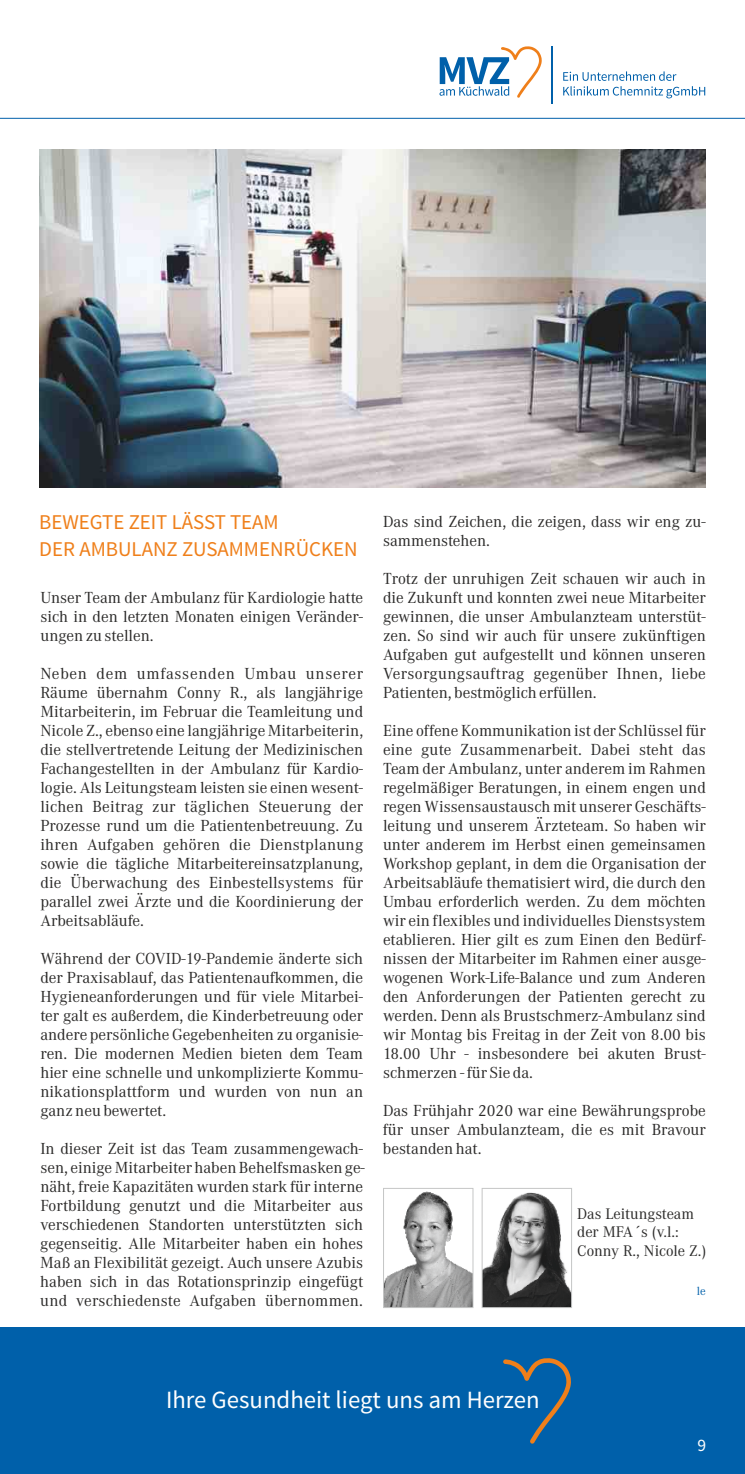
<style>
.page{position:relative;width:745px;height:1474px;background:#fff}
.page>*{position:absolute;margin:0;border:0;box-sizing:border-box;transform-origin:0 0}
.t1{font:24.85px "Source Sans Pro";color:#fefefe}
.t2{font:21px/26.4px "Source Sans Pro";color:#ef7f1a}
.t3{font:17.5px "Source Sans Pro";color:#fefefe}
.t4{font:16.62px/19.1px "Corporate A";color:#2b2a29;text-align:justify}
.t5{font:15.92px/18.2px "Corporate A";color:#2b2a29}
.t6{font:12.25px "Corporate A";color:#0060aa}
</style>
<div class="page">
<img style="left:40px;top:149px;width:664px;height:338px">
<div style="left:0;top:1327px;width:744px;height:146px;background:#0060aa"></div>
<svg style="left:503px;top:1358px;width:67px;height:85px"></svg>
<svg style="left:563px;top:71px;width:141px;height:27px"></svg>
<hr style="left:551px;top:46px;width:1px;height:58px;background:#0060aa">
<svg style="left:439px;top:46px;width:102px;height:52px"></svg>
<hr style="left:0;top:118px;width:744px;height:1px;background:#0060aa">
<img style="left:385px;top:1191px;width:86px;height:114px">
<div style="left:383px;top:1187px;width:90px;height:120px;border:1px solid #c5c6c6"></div>
<img style="left:483px;top:1192px;width:86px;height:113px">
<div style="left:481px;top:1187px;width:90px;height:120px;border:1px solid #c5c6c6"></div>
<p class="t2" style="left:39px;top:511px;width:320px">BEWEGTE ZEIT LÄSST TEAM<br>DER AMBULANZ ZUSAMMENRÜCKEN</p>
<p class="t4" style="left:40px;top:589px;width:324px">Unser Team der Ambulanz für Kardiologie hatte sich in den letzten Monaten einigen Veränder&shy;ungen zu stellen.</p>
<p class="t4" style="left:40px;top:665px;width:324px">Neben dem umfassenden Umbau unserer Räume übernahm Conny R., als langjährige Mitarbeiterin, im Februar die Teamleitung und Nicole Z., ebenso eine langjährige Mitarbeiterin, die stellvertretende Leitung der Medizinischen Fachangestellten in der Ambulanz für Kardio&shy;logie. Als Leitungsteam leisten sie einen wesent&shy;lichen Beitrag zur täglichen Steuerung der Prozesse rund um die Patientenbetreuung. Zu ihren Aufgaben gehören die Dienstplanung sowie die tägliche Mitarbeitereinsatzplanung, die Überwachung des Einbestellsystems für parallel zwei Ärzte und die Koordinierung der Arbeitsabläufe.</p>
<p class="t4" style="left:40px;top:950px;width:324px">Während der COVID-19-Pandemie änderte sich der Praxisablauf, das Patientenaufkommen, die Hygieneanforderungen und für viele Mitarbei&shy;ter galt es außerdem, die Kinderbetreuung oder andere persönliche Gegebenheiten zu organisie&shy;ren. Die modernen Medien bieten dem Team hier eine schnelle und unkomplizierte Kommu&shy;nikationsplattform und wurden von nun an ganz neu bewertet.</p>
<p class="t4" style="left:40px;top:1140px;width:326px">In dieser Zeit ist das Team zusammengewach&shy;sen, einige Mitarbeiter haben Behelfsmasken ge&shy;näht, freie Kapazitäten wurden stark für interne Fortbildung genutzt und die Mitarbeiter aus verschiedenen Standorten unterstützten sich gegenseitig. Alle Mitarbeiter haben ein hohes Maß an Flexibilität gezeigt. Auch unsere Azubis haben sich in das Rotationsprinzip eingefügt und verschiedenste Aufgaben übernommen.</p>
<p class="t4" style="left:383px;top:513px;width:324px">Das sind Zeichen, die zeigen, dass wir eng zu&shy;sammenstehen.</p>
<p class="t4" style="left:383px;top:570px;width:324px">Trotz der unruhigen Zeit schauen wir auch in die Zukunft und konnten zwei neue Mitarbeiter gewinnen, die unser Ambulanzteam unterstüt&shy;zen. So sind wir auch für unsere zukünftigen Aufgaben gut aufgestellt und können unseren Versorgungsauftrag gegenüber Ihnen, liebe Patienten, bestmöglich erfüllen.</p>
<p class="t4" style="left:383px;top:722px;width:324px">Eine offene Kommunikation ist der Schlüssel für eine gute Zusammenarbeit. Dabei steht das Team der Ambulanz, unter anderem im Rahmen regelmäßiger Beratungen, in einem engen und regen Wissensaustausch mit unserer Geschäfts&shy;leitung und unserem Ärzteteam. So haben wir unter anderem im Herbst einen gemeinsamen Workshop geplant, in dem die Organisation der Arbeitsabläufe thematisiert wird, die durch den Umbau erforderlich werden. Zu dem möchten wir ein flexibles und individuelles Dienstsystem etablieren. Hier gilt es zum Einen den Bedürf&shy;nissen der Mitarbeiter im Rahmen einer ausge&shy;wogenen Work-Life-Balance und zum Anderen den Anforderungen der Patienten gerecht zu werden. Denn als Brustschmerz-Ambulanz sind wir Montag bis Freitag in der Zeit von 8.00 bis 18.00 Uhr - insbesondere bei akuten Brust&shy;schmerzen - für Sie da.</p>
<p class="t4" style="left:383px;top:1102px;width:324px">Das Frühjahr 2020 war eine Bewährungsprobe für unser Ambulanzteam, die es mit Bravour bestanden hat.</p>
<p class="t5" style="left:576px;top:1206px;width:131px">Das Leitungsteam der MFA´s (v.l.:<br>Conny R., Nicole Z.)</p>
<p class="t6" style="left:696px;top:1286px;width:10px">le</p>
<h1 class="t1" style="left:166px;top:1388px;width:375px">Ihre Gesundheit liegt uns am Herzen</h1>
<p class="t3" style="left:697px;top:1437px;width:10px">9</p>
</div>
